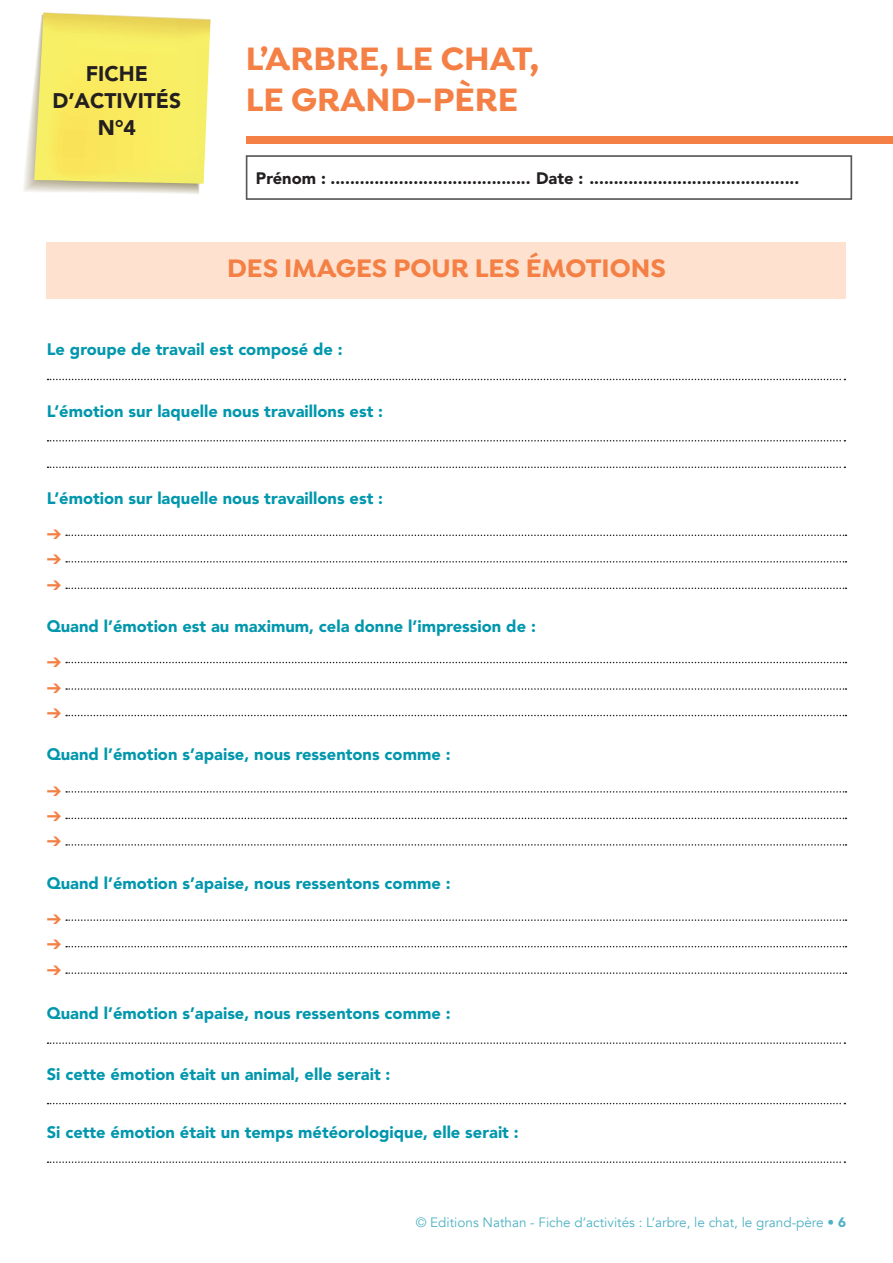
<style>
.page{position:relative;width:893px;height:1263px;background:#fff}
.page>*{position:absolute;margin:0;border:0;box-sizing:border-box;transform-origin:0 0}
.t1{font:700 34.5px/41.4px "Isidora";color:#f48045}
.t2{font:700 27px "Isidora";color:#f48045}
.t3{font:900 21px/27px "Avenir LT Std";color:#231f20;text-align:center}
.t4{font:900 16.5px "Avenir LT Std";color:#0097ad}
.t5{font:900 16.5px "Avenir LT Std";color:#231f20}
.t6{font:16.5px/25.5px "Zapf Dingbats Std";color:#f48045;text-align:justify}
.t7{font:13.5px "Avenir";color:#4cb1c3}
.s1{font-family:"Avenir LT Std";font-weight:900}
</style>
<div class="page">
<div style="left:246px;top:136px;width:647px;height:8px;background:#f48045"></div>
<svg style="left:24px;top:12px;width:187px;height:182px;background:#f4e977"></svg>
<div style="left:246px;top:155px;width:606px;height:45px;border:2px solid #57585a"></div>
<div style="left:47px;top:242px;width:799px;height:57px;background:#fee2cf"></div>
<svg style="left:48px;top:379px;width:797px;height:1px"></svg>
<svg style="left:48px;top:440px;width:797px;height:1px"></svg>
<svg style="left:48px;top:466px;width:797px;height:2px"></svg>
<svg style="left:48px;top:1042px;width:797px;height:2px"></svg>
<svg style="left:48px;top:1103px;width:797px;height:1px"></svg>
<svg style="left:48px;top:1161px;width:797px;height:2px"></svg>
<svg style="left:66px;top:534px;width:780px;height:2px"></svg>
<svg style="left:66px;top:561px;width:780px;height:1px"></svg>
<svg style="left:66px;top:588px;width:780px;height:1px"></svg>
<svg style="left:66px;top:662px;width:780px;height:1px"></svg>
<svg style="left:66px;top:688px;width:780px;height:2px"></svg>
<svg style="left:66px;top:715px;width:780px;height:1px"></svg>
<svg style="left:66px;top:791px;width:780px;height:2px"></svg>
<svg style="left:66px;top:818px;width:780px;height:1px"></svg>
<svg style="left:66px;top:844px;width:780px;height:2px"></svg>
<svg style="left:66px;top:919px;width:780px;height:2px"></svg>
<svg style="left:66px;top:946px;width:780px;height:1px"></svg>
<svg style="left:66px;top:972px;width:780px;height:2px"></svg>
<p class="t3" style="left:52px;top:60px;width:130px">FICHE<br>D’ACTIVITÉS<br>N°4</p>
<h1 class="t1" style="left:246px;top:39px;width:295px">L’ARBRE, LE CHAT,<br>LE GRAND-PÈRE</h1>
<p class="t5" style="left:256px;top:168px;width:545px">Prénom : ......................................... Date : ...........................................</p>
<h2 class="t2" style="left:227px;top:251px;width:440px">DES IMAGES POUR LES ÉMOTIONS</h2>
<p class="t4" style="left:47px;top:340px;width:298px">Le groupe de travail est composé de :</p>
<p class="t4" style="left:47px;top:401px;width:338px">L’émotion sur laquelle nous travaillons est :</p>
<p class="t4" style="left:47px;top:488px;width:338px">L’émotion sur laquelle nous travaillons est :</p>
<p class="t6" style="left:47px;top:521px;width:16px">➔ ➔ ➔</p>
<p class="t4" style="left:47px;top:616px;width:491px">Quand l’émotion est au maximum, cela donne l’impression de :</p>
<p class="t6" style="left:47px;top:650px;width:16px">➔ ➔ ➔</p>
<p class="t4" style="left:47px;top:745px;width:405px">Quand l’émotion s’apaise, nous ressentons comme :</p>
<p class="t6" style="left:47px;top:778px;width:16px">➔ ➔ ➔</p>
<p class="t4" style="left:47px;top:873px;width:405px">Quand l’émotion s’apaise, nous ressentons comme :</p>
<p class="t6" style="left:47px;top:906px;width:16px">➔ ➔ ➔</p>
<p class="t4" style="left:47px;top:1003px;width:405px">Quand l’émotion s’apaise, nous ressentons comme :</p>
<p class="t4" style="left:47px;top:1064px;width:345px">Si cette émotion était un animal, elle serait :</p>
<p class="t4" style="left:47px;top:1122px;width:473px">Si cette émotion était un temps météorologique, elle serait :</p>
<p class="t7" style="left:416px;top:1214px;width:432px">© Editions Nathan - Fiche d’activités : L’arbre, le chat, le grand-père • <span class="s1">6</span></p>
</div>
